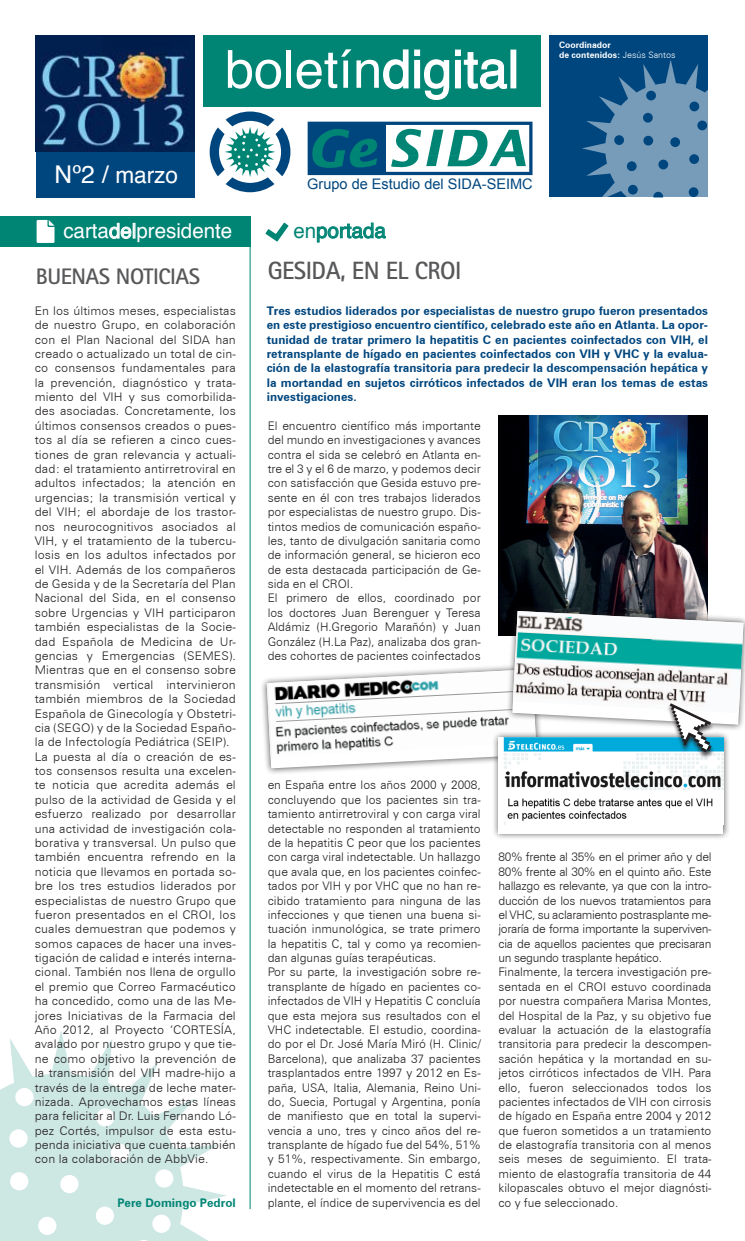
<style>
.page{position:relative;width:745px;height:1241px;background:#fff}
.page>*{position:absolute;margin:0;border:0;box-sizing:border-box;transform-origin:0 0}
.t1{font:52.38px "Helvetica";color:#fff}
.t2{font:700 25px "Rotis Sans Serif";letter-spacing:-.02em;color:#57585a}
.t3{font:22.62px "Helvetica";color:#fff}
.t4{font:700 22.5px "Rotis Sans Serif";letter-spacing:-.02em;color:#57585a}
.t5{font:20.5px "Helvetica";color:#fff}
.t6{font:20.5px "Helvetica";color:#008575}
.t7{font:14.5px "Arial";color:#00467e}
.t8{font:300 11.88px/14.4px "Zurich BT";color:#231f20;text-align:justify}
.t9{font:700 11.88px/14.4px "Zurich BT";color:#00467e;text-align:justify}
.t10{font:700 11.88px "Zurich BT";color:#008575}
.t11{font:700 8.75px "Zurich BT";color:#fff}
.s1{font-size:24.5px}
.s2{font-weight:300}
</style>
<div class="page">
<div style="left:548px;top:35px;width:159px;height:162px;background:#00467e"></div>
<svg style="left:582px;top:60px;width:125px;height:137px"></svg>
<div style="left:688px;top:187px;width:10px;height:10px;background:#00467e;border-radius:50%"></div>
<div style="left:36px;top:143px;width:158px;height:54px;background:#00467e"></div>
<img style="left:36px;top:35px;width:158px;height:117px">
<svg style="left:209px;top:111px;width:81px;height:81px"></svg>
<svg style="left:307px;top:122px;width:225px;height:53px"></svg>
<div style="left:203px;top:35px;width:337px;height:72px;background:#008575"></div>
<svg style="left:383px;top:49px;width:124px;height:51px"></svg>
<div style="left:510px;top:50px;width:6px;height:38px;border:1px solid #fff"></div>
<svg style="left:0;top:1030px;width:227px;height:210px;fill:#cde7e3"></svg>
<div style="left:15px;top:1087px;width:19px;height:18px;background:#fff;border-radius:50%"></div>
<div style="left:9px;top:1129px;width:19px;height:18px;background:#fff;border-radius:50%"></div>
<div style="left:10px;top:1171px;width:18px;height:19px;background:#fff;border-radius:50%"></div>
<div style="left:60px;top:1174px;width:18px;height:18px;background:#fff;border-radius:50%"></div>
<div style="left:96px;top:1108px;width:18px;height:18px;background:#fff;border-radius:50%"></div>
<div style="left:111px;top:1143px;width:18px;height:18px;background:#fff;border-radius:50%"></div>
<div style="left:155px;top:1169px;width:18px;height:18px;background:#fff;border-radius:50%"></div>
<div style="left:96px;top:1206px;width:18px;height:18px;background:#fff;border-radius:50%"></div>
<div style="left:38px;top:1216px;width:18px;height:18px;background:#fff;border-radius:50%"></div>
<svg style="left:134px;top:1239px;width:18px;height:1px"></svg>
<div style="left:152px;top:1214px;width:18px;height:18px;background:#fff;border-radius:50%"></div>
<div style="left:0;top:216px;width:250px;height:31px;background:#008575"></div>
<svg style="left:37px;top:220px;width:17px;height:23px"></svg>
<svg style="left:109px;top:223px;width:26px;height:16px"></svg>
<hr style="left:249px;top:216px;width:1px;height:992px;background:#008575">
<svg style="left:316px;top:222px;width:70px;height:21px"></svg>
<svg style="left:265px;top:223px;width:23px;height:18px"></svg>
<img style="left:498px;top:415px;width:209px;height:196px">
<div style="left:260px;top:662px;width:282px;height:112px;background:#231f20;opacity:.75"></div>
<div style="left:491px;top:730px;width:238px;height:110px;background:#231f20;opacity:.75"></div>
<div style="left:498px;top:737px;width:224px;height:96px;background:#fff"></div>
<img style="left:504px;top:768px;width:218px;height:55px">
<div style="left:505px;top:604px;width:239px;height:126px;background:#231f20;opacity:.75"></div>
<svg style="left:266px;top:611px;width:477px;height:157px"></svg>
<p class="t3" style="left:55px;top:157px;width:125px"><span class="s1">Nº2 /</span> marzo</p>
<p class="t1" style="left:225px;top:29px;width:295px">boletíndigital</p>
<p class="t7" style="left:307px;top:174px;width:227px">Grupo de Estudio del SIDA-SEIMC</p>
<p class="t5" style="left:63px;top:215px;width:170px">cartadelpresidente</p>
<p class="t6" style="left:293px;top:215px;width:94px">enportada</p>
<p class="t11" style="left:558px;top:39px;width:53px">Coordinador</p>
<p class="t11" style="left:558px;top:49px;width:118px">de contenidos: <span class="s2">Jesús Santos</span></p>
<p class="t4" style="left:36px;top:262px;width:166px">BUENAS NOTICIAS</p>
<p class="t8" style="left:35px;top:303px;width:202px">En los últimos meses, especialistas de nuestro Grupo, en colaboración con el Plan Nacional del SIDA han creado o actualizado un total de cin&shy;co consensos fundamentales para la prevención, diagnóstico y trata&shy;miento del VIH y sus comorbilida&shy;des asociadas. Concretamente, los últimos consensos creados o pues&shy;tos al día se refieren a cinco cues&shy;tiones de gran relevancia y actuali&shy;dad: el tratamiento antirretroviral en adultos infectados; la atención en urgencias; la transmisión vertical y del VIH; el abordaje de los trastor&shy;nos neurocognitivos asociados al VIH, y el tratamiento de la tubercu&shy;losis en los adultos infectados por el VIH. Además de los compañeros de Gesida y de la Secretaría del Plan Nacional del Sida, en el consenso sobre Urgencias y VIH participaron también especialistas de la Socie&shy;dad Española de Medicina de Ur&shy;gencias y Emergencias (SEMES).<br>Mientras que en el consenso sobre transmisión vertical intervinieron también miembros de la Sociedad Española de Ginecología y Obstetri&shy;cia (SEGO) y de la Sociedad Españo&shy;la de Infectología Pediátrica (SEIP).</p>
<p class="t8" style="left:35px;top:749px;width:202px">La puesta al día o creación de es&shy;tos consensos resulta una excelen&shy;te noticia que acredita además el pulso de la actividad de Gesida y el esfuerzo realizado por desarrollar una actividad de investigación cola&shy;borativa y transversal. Un pulso que también encuentra refrendo en la noticia que llevamos en portada so&shy;bre los tres estudios liderados por especialistas de nuestro Grupo que fueron presentados en el CROI, los cuales demuestran que podemos y somos capaces de hacer una inves&shy;tigación de calidad e interés interna&shy;cional. También nos llena de orgullo el premio que Correo Farmacéutico ha concedido, como una de las Me&shy;jores Iniciativas de la Farmacia del Año 2012, al Proyecto ‘CORTESÍA, avalado por nuestro grupo y que tie&shy;ne como objetivo la prevención de la transmisión del VIH madre-hijo a través de la entrega de leche mater&shy;nizada. Aprovechamos estas líneas para felicitar al Dr. Luis Fernando Ló&shy;pez Cortés, impulsor de esta estu&shy;penda iniciativa que cuenta también con la colaboración de AbbVie.</p>
<p class="t10" style="left:117px;top:1194px;width:120px">Pere Domingo Pedrol</p>
<p class="t2" style="left:267px;top:255px;width:195px">GESIDA, EN EL CROI</p>
<p class="t9" style="left:266px;top:303px;width:442px">Tres estudios liderados por especialistas de nuestro grupo fueron presentados en este prestigioso encuentro científico, celebrado este año en Atlanta. La opor&shy;tunidad de tratar primero la hepatitis C en pacientes coinfectados con VIH, el retransplante de hígado en pacientes coinfectados con VIH y VHC y la evalua&shy;ción de la elastografía transitoria para predecir la descompensación hepática y la mortandad en sujetos cirróticos infectados de VIH eran los temas de estas investigaciones.</p>
<p class="t8" style="left:267px;top:418px;width:214px">El encuentro científico más importante del mundo en investigaciones y avances contra el sida se celebró en Atlanta en&shy;tre el 3 y el 6 de marzo, y podemos decir con satisfacción que Gesida estuvo pre&shy;sente en él con tres trabajos liderados por especialistas de nuestro grupo. Dis&shy;tintos medios de comunicación españo&shy;les, tanto de divulgación sanitaria como de información general, se hicieron eco de esta destacada participación de Ge&shy;sida en el CROI.</p>
<p class="t8" style="left:267px;top:591px;width:214px">El primero de ellos, coordinado por los doctores Juan Berenguer y Teresa Aldámiz (H.Gregorio Marañón) y Juan González (H.La Paz), analizaba dos gran&shy;des cohortes de pacientes coinfectados</p>
<p class="t8" style="left:267px;top:777px;width:214px">en España entre los años 2000 y 2008, concluyendo que los pacientes sin tra&shy;tamiento antirretroviral y con carga viral detectable no responden al tratamiento de la hepatitis C peor que los pacientes con carga viral indetectable. Un hallazgo que avala que, en los pacientes coinfec&shy;tados por VIH y por VHC que no han re&shy;cibido tratamiento para ninguna de las infecciones y que tienen una buena si&shy;tuación inmunológica, se trate primero la hepatitis C, tal y como ya recomien&shy;dan algunas guías terapéuticas.</p>
<p class="t8" style="left:267px;top:964px;width:214px">Por su parte, la investigación sobre re&shy;transplante de hígado en pacientes co&shy;infectados de VIH y Hepatitis C concluía que esta mejora sus resultados con el VHC indetectable. El estudio, coordina&shy;do por el Dr. José María Miró (H. Clinic/ Barcelona), que analizaba 37 pacientes trasplantados entre 1997 y 2012 en Es&shy;paña, USA, Italia, Alemania, Reino Uni&shy;do, Suecia, Portugal y Argentina, ponía de manifiesto que en total la supervi&shy;vencia a uno, tres y cinco años del re&shy;transplante de hígado fue del 54%, 51% y 51%, respectivamente. Sin embargo, cuando el virus de la Hepatitis C está indetectable en el momento del retrans&shy;plante, el índice de supervivencia es del</p>
<p class="t8" style="left:498px;top:849px;width:214px">80% frente al 35% en el primer año y del 80% frente al 30% en el quinto año. Este hallazgo es relevante, ya que con la intro&shy;ducción de los nuevos tratamientos para el VHC, su aclaramiento postrasplante me&shy;joraría de forma importante la superviven&shy;cia de aquellos pacientes que precisaran un segundo trasplante hepático.</p>
<p class="t8" style="left:498px;top:964px;width:214px">Finalmente, la tercera investigación pre&shy;sentada en el CROI estuvo coordinada por nuestra compañera Marisa Montes, del Hospital de la Paz, y su objetivo fue evaluar la actuación de la elastografía transitoria para predecir la descompen&shy;sación hepática y la mortandad en su&shy;jetos cirróticos infectados de VIH. Para ello, fueron seleccionados todos los pacientes infectados de VIH con cirrosis de hígado en España entre 2004 y 2012 que fueron sometidos a un tratamiento de elastografía transitoria con al menos seis meses de seguimiento. El trata&shy;miento de elastografía transitoria de 44 kilopascales obtuvo el mejor diagnósti&shy;co y fue seleccionado.</p>
</div>
